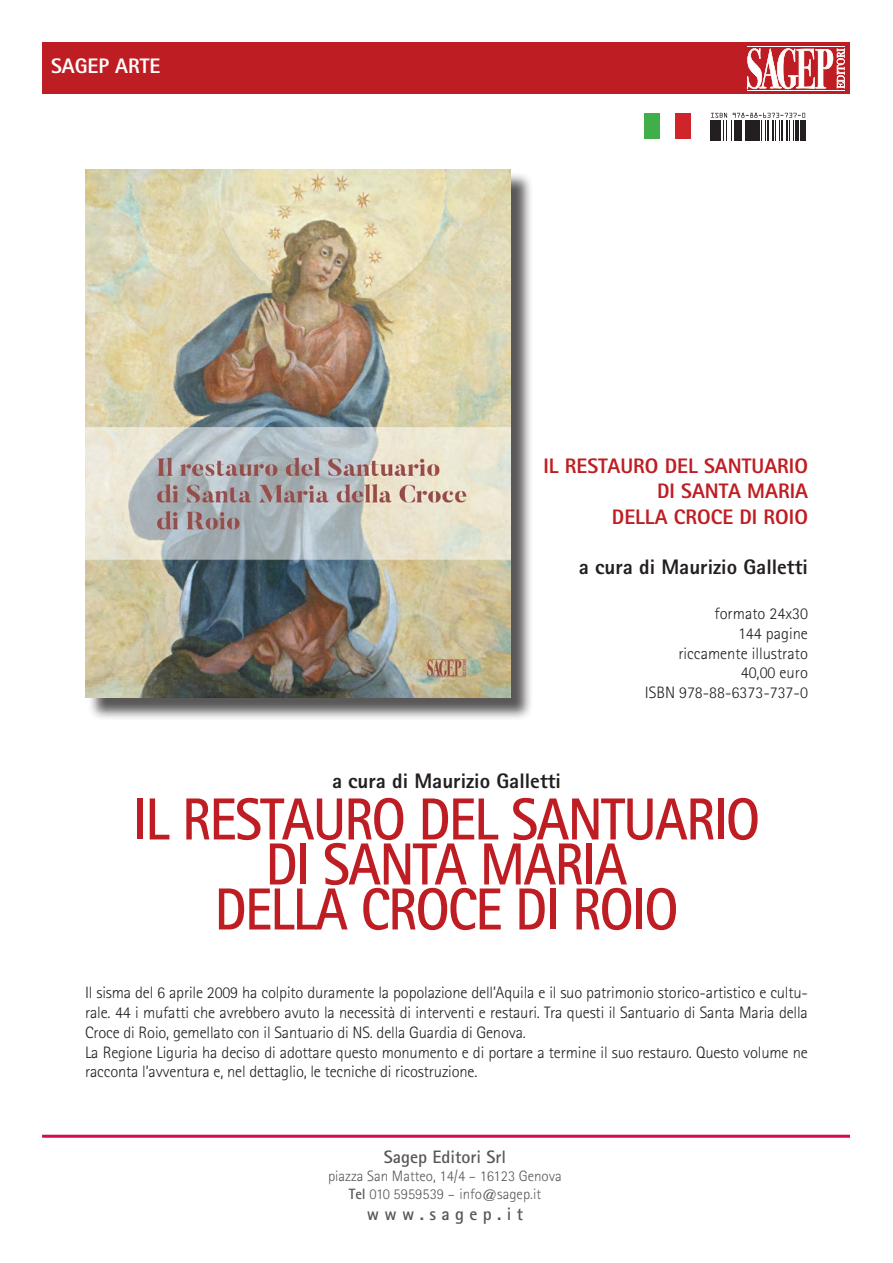
<style>
.page{position:relative;width:893px;height:1263px;background:#fff}
.page>*{position:absolute;margin:0;border:0;box-sizing:border-box;transform-origin:0 0}
.t1{font:700 59.4px "Rotis Sans Serif Std";letter-spacing:-.03em;color:#be1e23;scale:.91 1}
.t2{font:800 21px/25.2px "Rotis Sans Serif Std";color:#be1e23;text-align:right}
.t3{font:800 21px "Rotis Sans Serif Std";color:#231f20}
.t4{font:800 21px "Rotis Sans Serif Std";color:#fff}
.t5{font:700 18px "Rotis Sans Serif Std";color:#57585a}
.t6{font:300 16.5px/19.8px "Rotis Sans Serif Std";letter-spacing:-.01em;color:#231f20;text-align:justify}
.t7{font:300 15px/18px "Rotis Sans Serif Std";color:#57585a;text-align:center}
.s1{font-weight:700}
</style>
<div class="page">
<hr style="left:42px;top:1135px;width:808px;height:3px;background:#d50a49">
<div style="left:43px;top:43px;width:807px;height:51px;background:#be1e23"></div>
<svg style="left:747px;top:48px;width:98px;height:41px"></svg>
<hr style="left:747px;top:46px;width:98px;height:1px;background:#fff">
<hr style="left:748px;top:91px;width:97px;height:1px;background:#fff">
<hr style="left:748px;top:90px;width:97px;height:1px;background:#fff">
<div style="left:88px;top:172px;width:446px;height:549px;background:#231f20;opacity:.75"></div>
<img style="left:85px;top:169px;width:425px;height:528px">
<svg style="left:710px;top:113px;width:96px;height:28px"></svg>
<div style="left:675px;top:113px;width:16px;height:26px;background:#d1232a"></div>
<div style="left:645px;top:113px;width:15px;height:26px;background:#40ae49"></div>
<p class="t4" style="left:51px;top:52px;width:111px">SAGEP ARTE</p>
<p class="t2" style="left:543px;top:453px;width:266px">IL RESTAURO DEL SANTUARIO<br>DI SANTA MARIA</p>
<p class="t2" style="left:612px;top:504px;width:198px">DELLA CROCE DI ROIO</p>
<p class="t3" style="left:579px;top:554px;width:230px">a cura di Maurizio Galletti</p>
<p class="t6" style="left:714px;top:604px;width:95px">formato 24x30</p>
<p class="t6" style="left:738px;top:623px;width:71px">144 pagine</p>
<p class="t6" style="left:678px;top:643px;width:131px">riccamente illustrato</p>
<p class="t6" style="left:741px;top:663px;width:69px">40,00 euro</p>
<p class="t6" style="left:645px;top:683px;width:165px">ISBN 978-88-6373-737-0</p>
<p class="t3" style="left:332px;top:768px;width:230px">a cura di Maurizio Galletti</p>
<p class="t1" style="left:133px;top:782px;width:690px">IL RESTAURO DEL SANTUARIO</p>
<p class="t1" style="left:266px;top:827px;width:399px">DI SANTA MARIA</p>
<p class="t1" style="left:215px;top:872px;width:511px">DELLA CROCE DI ROIO</p>
<p class="t6" style="left:85px;top:983px;width:724px">Il sisma del 6 aprile 2009 ha colpito duramente la popolazione dell’Aquila e il suo patrimonio storico-artistico e cultu&shy;rale. 44 i mufatti che avrebbero avuto la necessità di interventi e restauri. Tra questi il Santuario di Santa Maria della Croce di Roio, gemellato con il Santuario di NS. della Guardia di Genova.</p>
<p class="t6" style="left:85px;top:1042px;width:724px">La Regione Liguria ha deciso di adottare questo monumento e di portare a termine il suo restauro. Questo volume ne racconta l’avventura e, nel dettaglio, le tecniche di ricostruzione.</p>
<p class="t5" style="left:384px;top:1145px;width:124px">Sagep Editori Srl</p>
<p class="t7" style="left:328px;top:1167px;width:235px">piazza San Matteo, 14/4 – 16123 Genova<br><span class="s1">Tel</span> 010 5959539 – info@sagep.it</p>
<p class="t5" style="left:367px;top:1203px;width:158px">w w w . s a g e p . i t</p>
</div>
